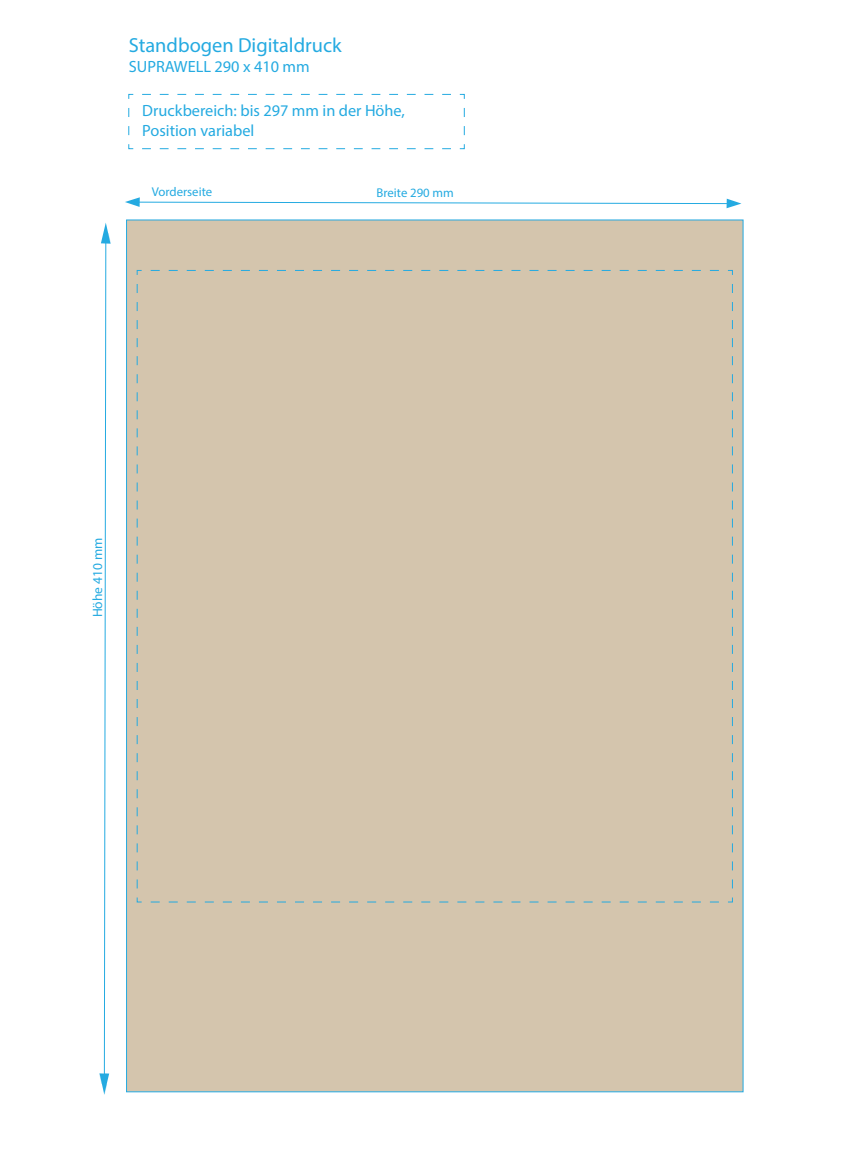
<style>
.page{position:relative;width:864px;height:1163px;background:#fff}
.page>*{position:absolute;margin:0;border:0;box-sizing:border-box;transform-origin:0 0}
.t1{font:20.4px "Myriad Pro";color:#24aae1}
.t2{font:16.27px/19.6px "Myriad Pro";color:#24aae1}
.t3{font:13.5px "Myriad Pro";color:#24aae1}
.t4{font:12.75px "Myriad Pro";color:#24aae1}
</style>
<div class="page">
<div style="left:126px;top:220px;width:617px;height:872px;background:#d4c5ad"></div>
<svg style="left:125px;top:197px;width:616px;height:11px"></svg>
<svg style="left:100px;top:223px;width:10px;height:871px"></svg>
<svg style="left:128px;top:144px;width:323px;height:5px"></svg>
<svg style="left:128px;top:94px;width:6px;height:41px"></svg>
<svg style="left:142px;top:94px;width:323px;height:5px"></svg>
<svg style="left:459px;top:108px;width:6px;height:41px"></svg>
<svg style="left:136px;top:897px;width:583px;height:6px"></svg>
<svg style="left:136px;top:270px;width:6px;height:618px"></svg>
<svg style="left:151px;top:270px;width:582px;height:5px"></svg>
<svg style="left:728px;top:284px;width:5px;height:619px"></svg>
<p class="t1" style="left:129px;top:33px;width:215px">Standbogen Digitaldruck</p>
<p class="t2" style="left:129px;top:57px;width:183px">SUPRAWELL 290 x 410 mm</p>
<p class="t2" style="left:142px;top:101px;width:264px">Druckbereich: bis 297 mm in der Höhe,<br>Position variabel</p>
<p class="t4" style="left:152px;top:184px;width:62px">Vorderseite</p>
<p class="t4" style="left:377px;top:185px;width:79px">Breite 290 mm</p>
<p class="t3" style="left:89px;top:617px;width:81px;rotate:-90deg">Höhe 410 mm</p>
</div>
